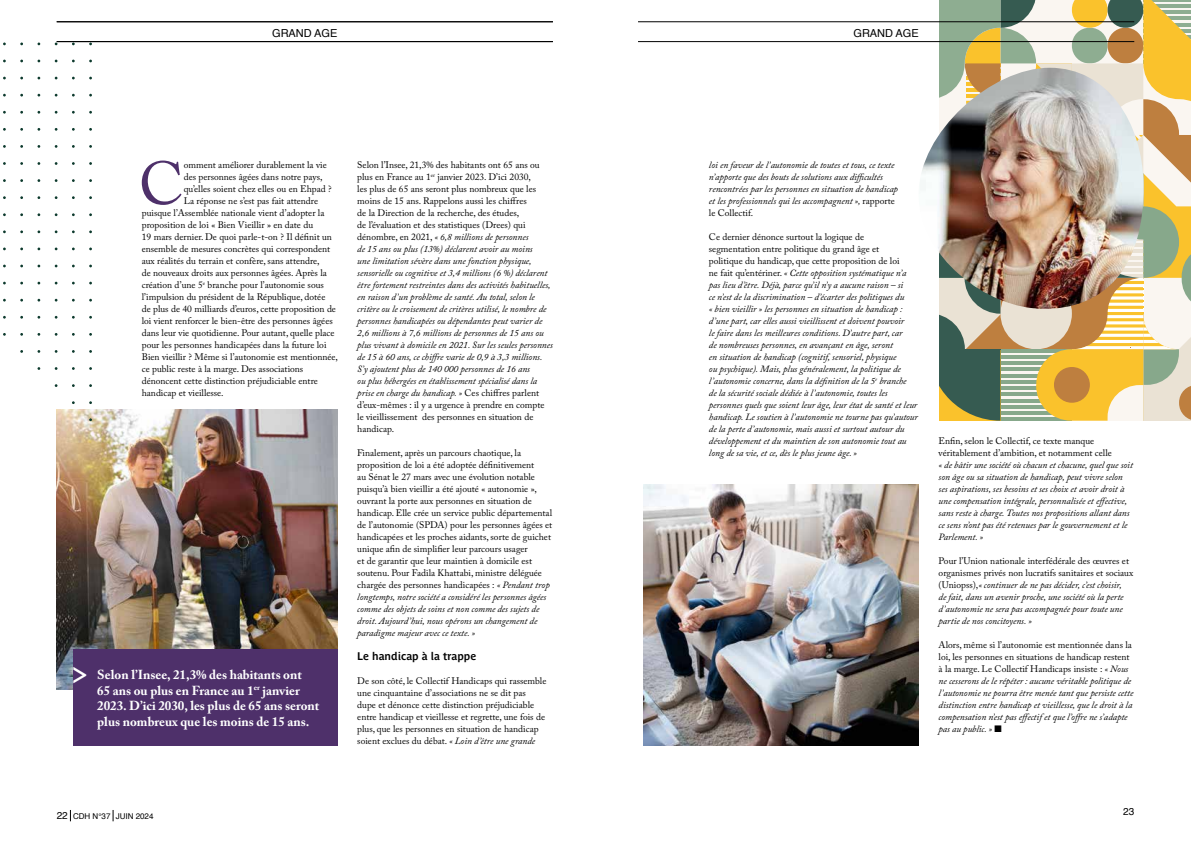
<style>
.page{position:relative;width:1191px;height:842px;background:#fff}
.page>*{position:absolute;margin:0;border:0;box-sizing:border-box;transform-origin:0 0}
.t1{font:60.1px "Adobe Caslon Pro";color:#4e306a}
.t2{font:41.3px "Adobe Caslon Pro";color:#fff}
.t3{font:700 13px/15.6px "Adobe Caslon Pro";color:#fff}
.t4{font:700 11px "Parisine Plus Std Gris";color:#000}
.t5{font:11px "Helvetica";color:#000}
.t6{font:10px "Helvetica";color:#000}
.t7{font:italic 9.5px/12px "Adobe Caslon Pro";color:#000}
.t8{font:9.5px/12px "Adobe Caslon Pro";color:#000}
.t9{font:8px "Helvetica";color:#000}
.s1{font-style:normal}
.s2{font-style:italic}
.s3{font-size:10px}
</style>
<div class="page">
<svg style="left:938px;top:0;width:253px;height:421px"></svg>
<img style="left:920px;top:68px;width:224px;height:241px">
<img style="left:57px;top:410px;width:280px;height:279px">
<div style="left:73px;top:649px;width:264px;height:97px;background:#4e306a"></div>
<img style="left:643px;top:484px;width:275px;height:262px">
<hr style="left:57px;top:21px;width:496px;height:1px;background:#000">
<hr style="left:57px;top:41px;width:496px;height:1px;background:#000">
<hr style="left:638px;top:21px;width:496px;height:1px;background:#000">
<hr style="left:638px;top:41px;width:496px;height:1px;background:#000">
<p class="t5" style="left:272px;top:25px;width:67px">GRAND AGE</p>
<p class="t5" style="left:853px;top:25px;width:67px">GRAND AGE</p>
<h1 class="t1" style="left:139px;top:148px;width:46px">C</h1>
<p class="t8" style="left:184px;top:159px;width:145px">omment améliorer durablement la vie</p>
<p class="t8" style="left:184px;top:171px;width:140px">des personnes âgées dans notre pays,</p>
<p class="t8" style="left:184px;top:183px;width:149px">qu’elles soient chez elles ou en Ehpad ?</p>
<p class="t8" style="left:184px;top:195px;width:136px">La réponse ne s’est pas fait attendre</p>
<p class="t8" style="left:142px;top:207px;width:184px">puisque l’Assemblée nationale vient d’adopter la</p>
<p class="t8" style="left:142px;top:219px;width:173px">proposition de loi « Bien Vieillir » en date du</p>
<p class="t8" style="left:142px;top:231px;width:192px">19 mars dernier. De quoi parle-t-on ? Il définit un</p>
<p class="t8" style="left:142px;top:243px;width:190px">ensemble de mesures concrètes qui correspondent</p>
<p class="t8" style="left:142px;top:255px;width:179px">aux réalités du terrain et confère, sans attendre,</p>
<p class="t8" style="left:142px;top:267px;width:186px">de nouveaux droits aux personnes âgées. Après la</p>
<p class="t8" style="left:142px;top:279px;width:184px">création d’une 5<sup>e</sup> branche pour l’autonomie sous</p>
<p class="t8" style="left:142px;top:291px;width:185px">l’impulsion du président de la République, dotée</p>
<p class="t8" style="left:142px;top:303px;width:196px">de plus de 40 milliards d’euros, cette proposition de</p>
<p class="t8" style="left:142px;top:315px;width:192px">loi vient renforcer le bien-être des personnes âgées</p>
<p class="t8" style="left:142px;top:327px;width:194px">dans leur vie quotidienne. Pour autant, quelle place</p>
<p class="t8" style="left:142px;top:339px;width:186px">pour les personnes handicapées dans la future loi</p>
<p class="t8" style="left:142px;top:351px;width:198px">Bien vieillir ? Même si l’autonomie est mentionnée,</p>
<p class="t8" style="left:142px;top:363px;width:163px">ce public reste à la marge. Des associations</p>
<p class="t8" style="left:142px;top:375px;width:178px">dénoncent cette distinction préjudiciable entre</p>
<p class="t8" style="left:142px;top:387px;width:83px">handicap et vieillesse.</p>
<h2 class="t2" style="left:69px;top:647px;width:22px">&gt;</h2>
<h3 class="t3" style="left:97px;top:667px;width:224px">Selon l’Insee, 21,3% des habitants ont<br>65 ans ou plus en France au 1<sup>er</sup> janvier 2023. D’ici 2030, les plus de 65 ans seront plus nombreux que les moins de 15 ans.</h3>
<p class="t7" style="left:357px;top:159px;width:197px"><span class="s1">Selon l’Insee, 21,3% des habitants ont 65 ans ou plus en France au 1</span><sup>er</sup> <span class="s1">janvier 2023. D’ici 2030,<br>les plus de 65 ans seront plus nombreux que les moins de 15 ans. Rappelons aussi les chiffres<br>de la Direction de la recherche, des études,<br>de l’évaluation et des statistiques (Drees) qui dénombre, en 2021,</span> « 6,8 millions de personnes<br>de 15 ans ou plus (13%) déclarent avoir au moins<br>une limitation sévère dans une fonction physique, sensorielle ou cognitive et 3,4 millions (6 %) déclarent être fortement restreintes dans des activités habituelles, en raison d’un problème de santé. Au total, selon le critère ou le croisement de critères utilisé, le nombre de personnes handicapées ou dépendantes peut varier de 2,6 millions à 7,6 millions de personnes de 15 ans ou plus vivant à domicile en 2021. Sur les seules personnes de 15 à 60 ans, ce chiffre varie de 0,9 à 3,3 millions.<br>S’y ajoutent plus de 140 000 personnes de 16 ans<br>ou plus hébergées en établissement spécialisé dans la prise en charge du handicap. » <span class="s1">Ces chiffres parlent d’eux-mêmes : il y a urgence à prendre en compte le vieillissement des personnes en situation de handicap.</span></p>
<p class="t8" style="left:357px;top:447px;width:196px">Finalement, après un parcours chaotique, la proposition de loi a été adoptée définitivement<br>au Sénat le 27 mars avec une évolution notable puisqu’à bien vieillir a été ajouté « autonomie », ouvrant la porte aux personnes en situation de handicap. Elle crée un service public départemental de l’autonomie (SPDA) pour les personnes âgées et handicapées et les proches aidants, sorte de guichet unique afin de simplifier leur parcours usager<br>et de garantir que leur maintien à domicile est soutenu. Pour Fadila Khattabi, ministre déléguée chargée des personnes handicapées : <span class="s2">« Pendant trop longtemps, notre société a considéré les personnes âgées comme des objets de soins et non comme des sujets de droit. Aujourd’hui, nous opérons un changement de paradigme majeur avec ce texte. »</span></p>
<p class="t4" style="left:357px;top:650px;width:121px">Le handicap à la trappe</p>
<p class="t8" style="left:357px;top:675px;width:191px">De son côté, le Collectif Handicaps qui rassemble une cinquantaine d’associations ne se dit pas dupe et dénonce cette distinction préjudiciable entre handicap et vieillesse et regrette, une fois de plus, que les personnes en situation de handicap soient exclues du débat. <span class="s2">« Loin d’être une grande</span></p>
<p class="t9" style="left:57px;top:810px;width:98px"><span class="s3">22</span> CDH N°37 JUIN 2024</p>
<p class="t7" style="left:709px;top:159px;width:191px">loi en faveur de l’autonomie de toutes et tous, ce texte n’apporte que des bouts de solutions aux difficultés rencontrées par les personnes en situation de handicap et les professionnels qui les accompagnent », <span class="s1">rapporte le Collectif.</span></p>
<p class="t7" style="left:709px;top:231px;width:210px"><span class="s1">Ce dernier dénonce surtout la logique de<br>segmentation entre politique du grand âge et<br>politique du handicap, que cette proposition de loi<br>ne fait qu’entériner.</span> « Cette opposition systématique n’a pas lieu d’être. Déjà, parce qu’il n’y a aucune raison – si<br>ce n’est de la discrimination – d’écarter des politiques du<br>« bien vieillir » les personnes en situation de handicap : d’une part, car elles aussi vieillissent et doivent pouvoir<br>le faire dans les meilleures conditions. D’autre part, car<br>de nombreuses personnes, en avançant en âge, seront<br>en situation de handicap (cognitif, sensoriel, physique<br>ou psychique). Mais, plus généralement, la politique de l’autonomie concerne, dans la définition de la 5<sup>e</sup> branche<br>de la sécurité sociale dédiée à l’autonomie, toutes les personnes quels que soient leur âge, leur état de santé et leur handicap. Le soutien à l’autonomie ne tourne pas qu’autour de la perte d’autonomie, mais aussi et surtout autour du développement et du maintien de son autonomie tout au long de sa vie, et ce, dès le plus jeune âge. »</p>
<p class="t8" style="left:938px;top:435px;width:175px">Enfin, selon le Collectif, ce texte manque véritablement d’ambition, et notamment celle</p>
<p class="t7" style="left:938px;top:459px;width:196px">« de bâtir une société où chacun et chacune, quel que soit son âge ou sa situation de handicap, peut vivre selon ses aspirations, ses besoins et ses choix et avoir droit à une compensation intégrale, personnalisée et effective, sans reste à charge. Toutes nos propositions allant dans ce sens n’ont pas été retenues par le gouvernement et le Parlement. »</p>
<p class="t7" style="left:938px;top:555px;width:196px"><span class="s1">Pour l’Union nationale interfédérale des œuvres et organismes privés non lucratifs sanitaires et sociaux (Uniopss),</span>« continuer de ne pas décider, c’est choisir,<br>de fait, dans un avenir proche, une société où la perte d’autonomie ne sera pas accompagnée pour toute une partie de nos concitoyens. »</p>
<p class="t7" style="left:938px;top:639px;width:196px"><span class="s1">Alors, même si l’autonomie est mentionnée dans la loi, les personnes en situations de handicap restent à la marge. Le Collectif Handicaps insiste :</span> « Nous ne cesserons de le répéter : aucune véritable politique de l’autonomie ne pourra être menée tant que persiste cette distinction entre handicap et vieillesse, que le droit à la compensation n’est pas effectif et que l’offre ne s’adapte pas au public. » ■</p>
<p class="t6" style="left:1123px;top:804px;width:13px">23</p>
</div>
